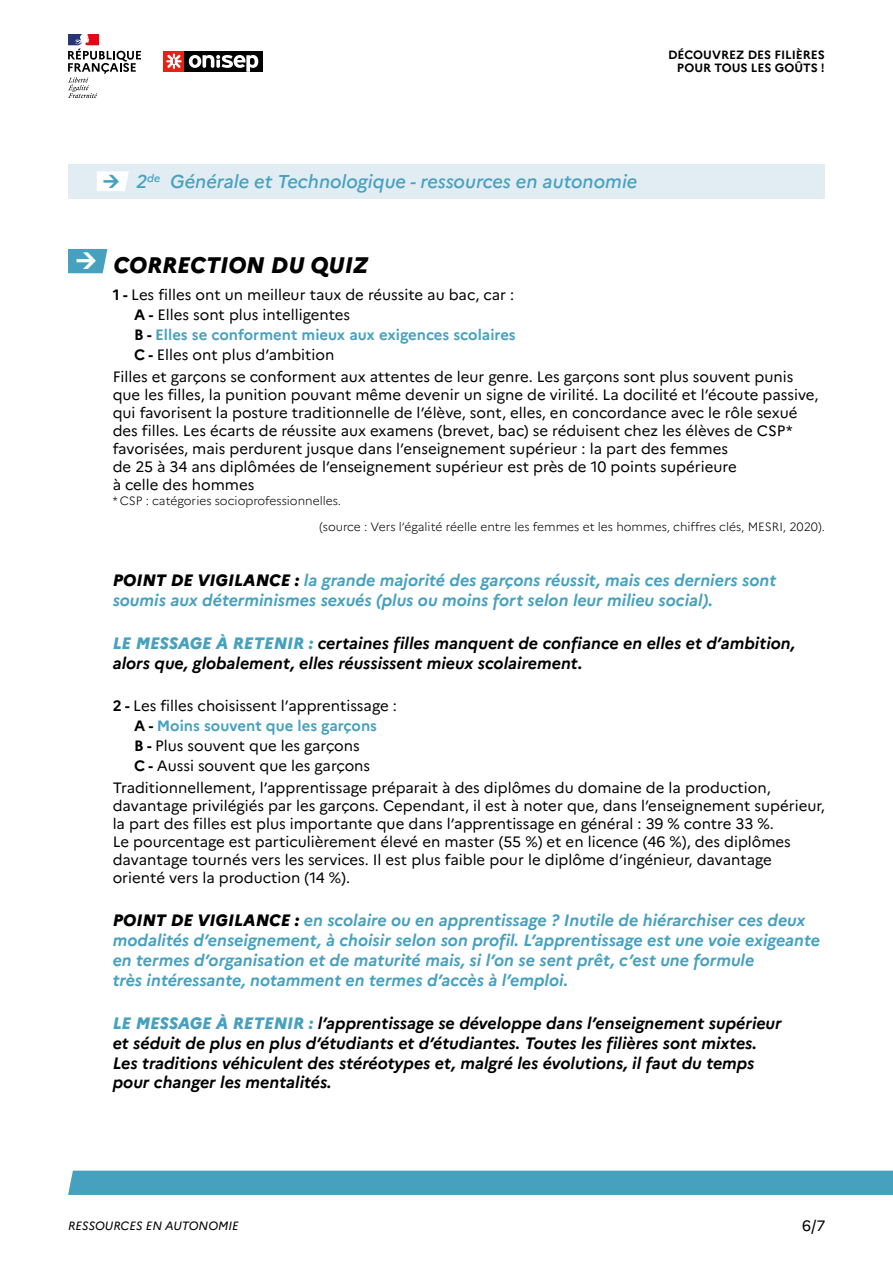
<style>
.page{position:relative;width:893px;height:1263px;background:#fff}
.page>*{position:absolute;margin:0;border:0;box-sizing:border-box;transform-origin:0 0}
.t1{font:italic 800 22.5px "Marianne";color:#000}
.t2{font:italic 500 18.6px "Marianne";color:#46a1bf}
.t3{font:italic 700 16.5px/19.8px "Marianne";color:#46a1bf}
.t4{font:italic 700 16.5px/19.8px "Marianne";color:#000}
.t5{font:15px/18px "Marianne";color:#000}
.t6{font:300 12px "Marianne";color:#000}
.t7{font:700 12px/13.5px "Marianne";color:#000;text-align:right}
.t8{font:italic 12px "Marianne";color:#000}
.s1{font-weight:700}
.s2{font-weight:700;color:#46a1bf}
.s3{font-weight:800;color:#000}
.s4{font-weight:800;color:#46a1bf}
</style>
<div class="page">
<div style="left:68px;top:1170px;width:825px;height:25px;background:#46a1bf"></div>
<div style="left:184px;top:51px;width:79px;height:21px;background:#000"></div>
<svg style="left:189px;top:55px;width:69px;height:17px"></svg>
<div style="left:163px;top:51px;width:21px;height:21px;background:#e42313"></div>
<svg style="left:166px;top:54px;width:16px;height:15px"></svg>
<svg style="left:68px;top:34px;width:73px;height:64px"></svg>
<div style="left:68px;top:165px;width:757px;height:34px;background:#e2ecf3"></div>
<svg style="left:97px;top:171px;width:32px;height:20px"></svg>
<svg style="left:68px;top:249px;width:39px;height:24px"></svg>
<p class="t7" style="left:668px;top:48px;width:158px">DÉCOUVREZ DES FILIÈRES<br>POUR TOUS LES GOÛTS !</p>
<p class="t2" style="left:136px;top:170px;width:503px">2<sup>de</sup> Générale et Technologique - ressources en autonomie</p>
<h1 class="t1" style="left:114px;top:251px;width:257px">CORRECTION DU QUIZ</h1>
<p class="t5" style="left:134px;top:284px;width:383px;line-height:20.1px;text-indent:-21px"><span class="s1">1 -</span> Les filles ont un meilleur taux de réussite au bac, car :<br><span class="s1">A -</span> Elles sont plus intelligentes<br><span class="s1">B -</span> <span class="s2">Elles se conforment mieux aux exigences scolaires </span><span class="s1">C -</span> Elles ont plus d’ambition</p>
<p class="t5" style="left:113px;top:368px;width:707px">Filles et garçons se conforment aux attentes de leur genre. Les garçons sont plus souvent punis que les filles, la punition pouvant même devenir un signe de virilité. La docilité et l’écoute passive, qui favorisent la posture traditionnelle de l’élève, sont, elles, en concordance avec le rôle sexué des filles. Les écarts de réussite aux examens (brevet, bac) se réduisent chez les élèves de CSP* favorisées, mais perdurent jusque dans l’enseignement supérieur : la part des femmes<br>de 25 à 34 ans diplômées de l’enseignement supérieur est près de 10 points supérieure<br>à celle des hommes</p>
<p class="t6" style="left:113px;top:493px;width:230px">* CSP : catégories socioprofessionnelles.</p>
<p class="t6" style="left:320px;top:520px;width:507px">(source : Vers l’égalité réelle entre les femmes et les hommes, chiffres clés, MESRI, 2020).</p>
<p class="t3" style="left:113px;top:571px;width:665px"><span class="s3">POINT DE VIGILANCE :</span> la grande majorité des garçons réussit, mais ces derniers sont soumis aux déterminismes sexués (plus ou moins fort selon leur milieu social).</p>
<p class="t4" style="left:113px;top:634px;width:684px"><span class="s4">LE MESSAGE À RETENIR :</span> certaines filles manquent de confiance en elles et d’ambition, alors que, globalement, elles réussissent mieux scolairement.</p>
<p class="t5" style="left:134px;top:695px;width:264px;line-height:20.1px;text-indent:-21px"><span class="s1">2 -</span> Les filles choisissent l’apprentissage :<br><span class="s1">A -</span> <span class="s2">Moins souvent que les garçons<br></span><span class="s1">B -</span> Plus souvent que les garçons<br><span class="s1">C -</span> Aussi souvent que les garçons</p>
<p class="t5" style="left:113px;top:779px;width:714px">Traditionnellement, l’apprentissage préparait à des diplômes du domaine de la production, davantage privilégiés par les garçons. Cependant, il est à noter que, dans l’enseignement supérieur, la part des filles est plus importante que dans l’apprentissage en général : 39 % contre 33 %.<br>Le pourcentage est particulièrement élevé en master (55 %) et en licence (46 %), des diplômes davantage tournés vers les services. Il est plus faible pour le diplôme d’ingénieur, davantage orienté vers la production (14 %).</p>
<p class="t3" style="left:113px;top:911px;width:709px"><span class="s3">POINT DE VIGILANCE :</span> en scolaire ou en apprentissage ? Inutile de hiérarchiser ces deux modalités d’enseignement, à choisir selon son profil. L’apprentissage est une voie exigeante en termes d’organisation et de maturité mais, si l’on se sent prêt, c’est une formule<br>très intéressante, notamment en termes d’accès à l’emploi.</p>
<p class="t4" style="left:113px;top:1013px;width:671px"><span class="s4">LE MESSAGE À RETENIR :</span> l’apprentissage se développe dans l’enseignement supérieur et séduit de plus en plus d’étudiants et d’étudiantes. Toutes les filières sont mixtes.<br>Les traditions véhiculent des stéréotypes et, malgré les évolutions, il faut du temps pour changer les mentalités.</p>
<p class="t8" style="left:68px;top:1218px;width:172px">RESSOURCES EN AUTONOMIE</p>
<p class="t5" style="left:802px;top:1217px;width:25px">6/7</p>
</div>
